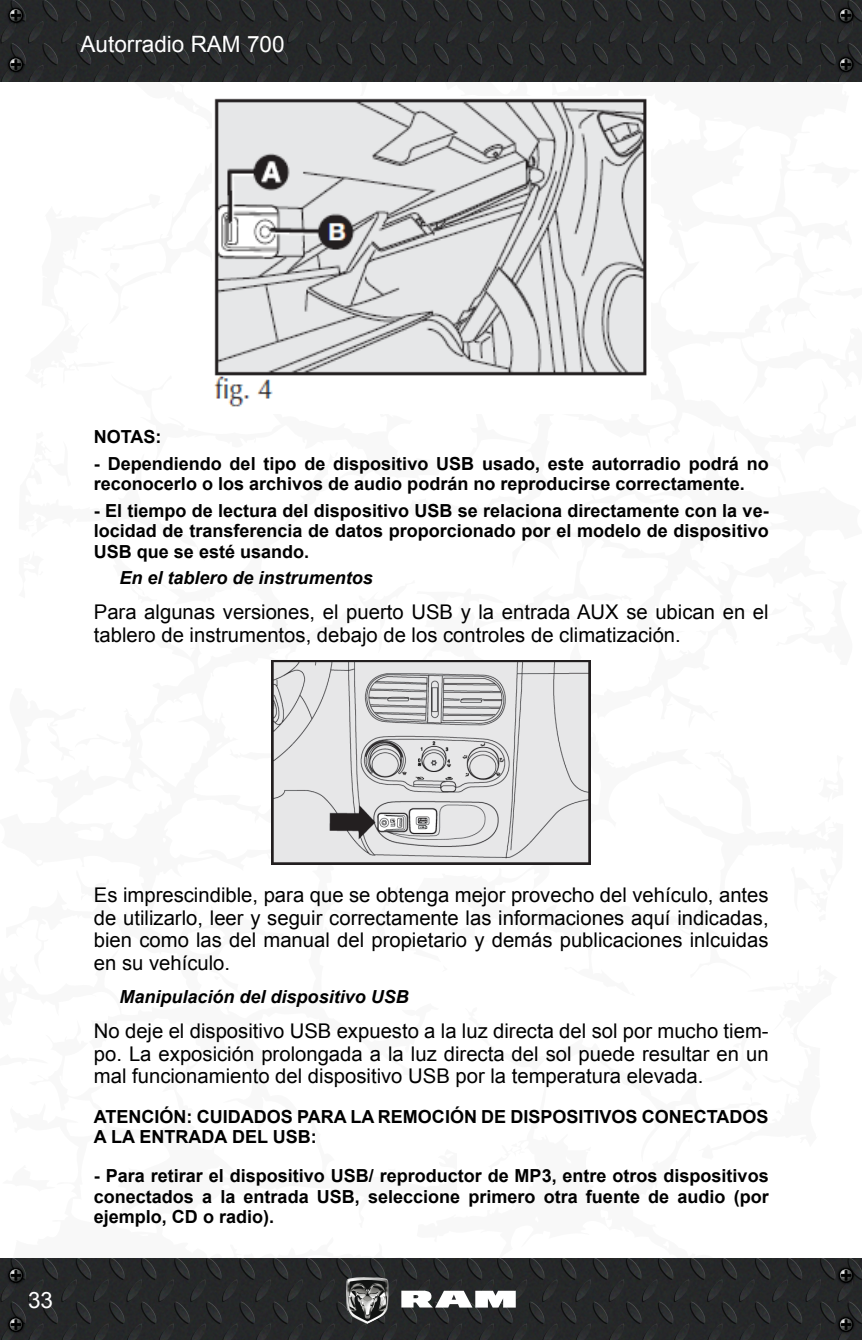
<style>
.page{position:relative;width:862px;height:1340px;background:#fff}
.page>*{position:absolute;margin:0;border:0;box-sizing:border-box;transform-origin:0 0}
.t1{font:22.5px "Arial";color:#fff}
._4_Normal{font:20.25px/22.5px "Arial";color:#000;text-align:justify}
._6_NOTA{font:700 18px/20.2px "Arial";color:#000}
._3a_Negritas{font:italic 700 18px "Arial";color:#000}
</style>
<div class="page">
<svg style="left:861px;top:39px;width:1px;height:1259px"></svg>
<img style="left:0;top:0;width:861px;height:81px">
<img style="left:0;top:1258px;width:861px;height:81px">
<svg style="left:401px;top:1290px;width:114px;height:17px"></svg>
<img style="left:346px;top:1276px;width:42px;height:47px">
<img style="left:5px;top:4px;width:22px;height:22px">
<svg style="left:8px;top:8px;width:16px;height:15px"></svg>
<img style="left:5px;top:1264px;width:22px;height:22px">
<svg style="left:8px;top:1267px;width:16px;height:15px"></svg>
<img style="left:834px;top:4px;width:22px;height:22px">
<svg style="left:837px;top:8px;width:16px;height:15px"></svg>
<img style="left:834px;top:1264px;width:22px;height:22px">
<svg style="left:837px;top:1267px;width:16px;height:15px"></svg>
<img style="left:5px;top:53px;width:22px;height:23px">
<svg style="left:8px;top:57px;width:16px;height:15px"></svg>
<img style="left:5px;top:1313px;width:22px;height:22px">
<svg style="left:8px;top:1316px;width:16px;height:15px"></svg>
<img style="left:834px;top:53px;width:22px;height:23px">
<svg style="left:837px;top:57px;width:16px;height:15px"></svg>
<img style="left:834px;top:1313px;width:22px;height:22px">
<svg style="left:837px;top:1316px;width:16px;height:15px"></svg>
<img style="left:214px;top:98px;width:433px;height:309px">
<img style="left:271px;top:660px;width:319px;height:204px">
<p class="t1" style="left:80px;top:29px;width:205px">Autorradio RAM 700</p>
<p class="_6_NOTA" style="left:94px;top:427px;width:69px">NOTAS:</p>
<p class="_6_NOTA" style="left:94px;top:454px;width:676px">- Dependiendo del tipo de dispositivo USB usado, este autorradio podrá no reconocerlo o los archivos de audio podrán no reproducirse correctamente.</p>
<p class="_6_NOTA" style="left:94px;top:501px;width:676px;text-align:justify">- El tiempo de lectura del dispositivo USB se relaciona directamente con la ve&shy;locidad de transferencia de datos proporcionado por el modelo de dispositivo USB que se esté usando.</p>
<p class="_3a_Negritas" style="left:119px;top:566px;width:255px">En el tablero de instrumentos</p>
<p class="_4_Normal" style="left:94px;top:601px;width:676px">Para algunas versiones, el puerto USB y la entrada AUX se ubican en el tablero de instrumentos, debajo de los controles de climatización.</p>
<p class="t1" style="left:28px;top:1284px;width:27px">33</p>
<p class="_4_Normal" style="left:94px;top:884px;width:676px">Es imprescindible, para que se obtenga mejor provecho del vehículo, antes de utilizarlo, leer y seguir correctamente las informaciones aquí indicadas, bien como las del manual del propietario y demás publicaciones inlcuidas en su vehículo.</p>
<p class="_3a_Negritas" style="left:119px;top:984px;width:291px">Manipulación del dispositivo USB</p>
<p class="_4_Normal" style="left:94px;top:1020px;width:676px">No deje el dispositivo USB expuesto a la luz directa del sol por mucho tiem&shy;po. La exposición prolongada a la luz directa del sol puede resultar en un mal funcionamiento del dispositivo USB por la temperatura elevada.</p>
<p class="_6_NOTA" style="left:94px;top:1106px;width:676px">ATENCIÓN: CUIDADOS PARA LA REMOCIÓN DE DISPOSITIVOS CONECTADOS<br>A LA ENTRADA DEL USB:</p>
<p class="_6_NOTA" style="left:94px;top:1166px;width:676px;text-align:justify">- Para retirar el dispositivo USB/ reproductor de MP3, entre otros dispositivos conectados a la entrada USB, seleccione primero otra fuente de audio (por ejemplo, CD o radio).</p>
</div>
